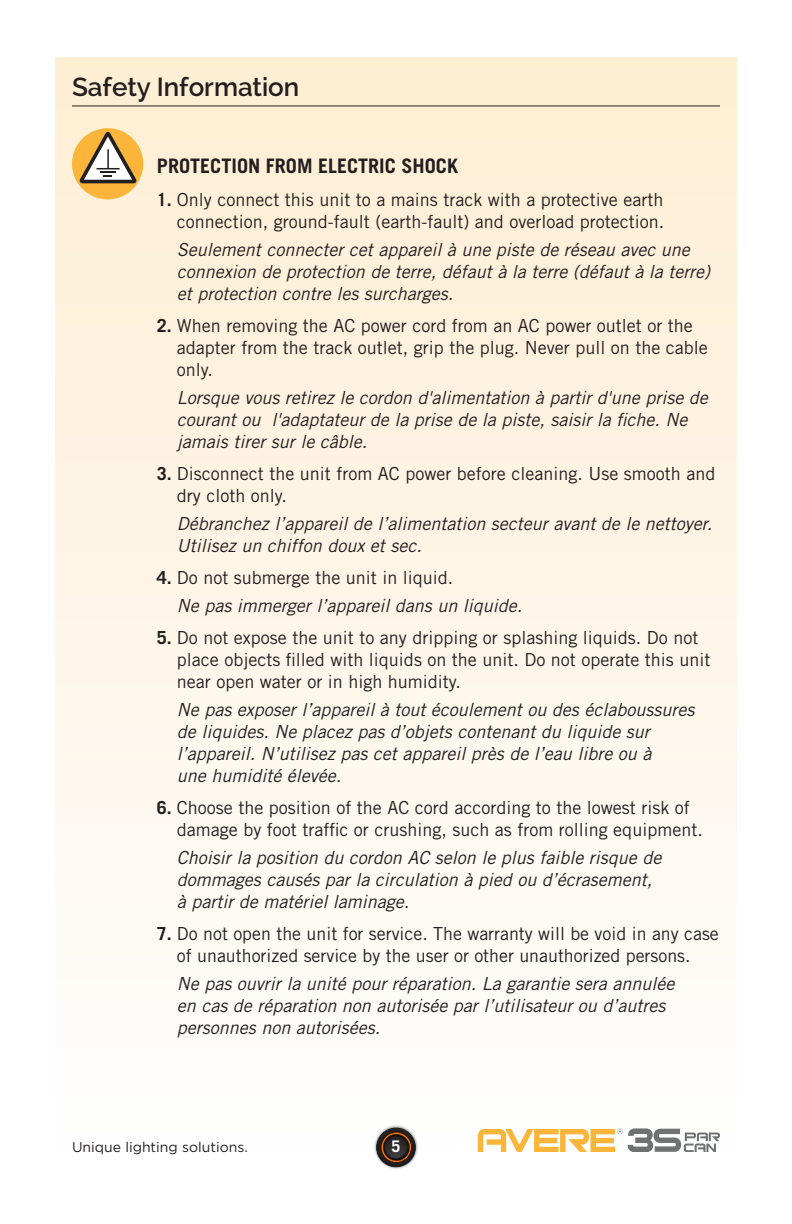
<style>
.page{position:relative;width:792px;height:1224px;background:#fff}
.page>*{position:absolute;margin:0;border:0;box-sizing:border-box;transform-origin:0 0}
.t1{font:600 26px "Raleway";color:#231f20}
.t2{font:700 20px "Trade Gothic LT Std";color:#231f20}
.t3{font:italic 18px/22px "Trade Gothic LT Std";color:#231f20}
.t4{font:18px/22px "Trade Gothic LT Std";color:#231f20}
.t5{font:700 16px "Trade Gothic LT Std";color:#fff}
.t6{font:14px "Gotham";color:#231f20}
.s1{font-weight:700}
.s2{font-weight:700;font-style:normal}
.s3{font-style:normal}
</style>
<div class="page">
<div style="left:55px;top:58px;width:682px;height:1094px;background:linear-gradient(to bottom,#fdedd2,#fefefe)"></div>
<div style="left:374px;top:1125px;width:44px;height:45px;background:#231f20;opacity:.75"></div>
<div style="left:377px;top:1128px;width:38px;height:39px;background:#201d1d;border-radius:19px"></div>
<div style="left:377px;top:1128px;width:38px;height:39px;border:1px solid #231f20;border-radius:50%"></div>
<div style="left:378px;top:1129px;width:36px;height:37px;background:#221e1f;border-radius:18px"></div>
<div style="left:378px;top:1129px;width:36px;height:37px;border:1px solid #231f20;border-radius:50%"></div>
<div style="left:379px;top:1131px;width:34px;height:33px;background:#231f20;border-radius:17px"></div>
<div style="left:379px;top:1131px;width:34px;height:33px;border:1px solid #231f20;border-radius:50%"></div>
<svg style="left:380px;top:1131px;width:32px;height:32px"></svg>
<hr style="left:72px;top:105px;width:648px;height:1px;background:#231f20">
<div style="left:72px;top:128px;width:71px;height:71px;background:#fcb53b;border-radius:50%"></div>
<svg style="left:80px;top:132px;width:57px;height:51px"></svg>
<svg style="left:478px;top:1128px;width:242px;height:24px"></svg>
<h1 class="t1" style="left:72px;top:72px;width:229px">Safety Information</h1>
<p class="t2" style="left:157px;top:153px;width:303px">PROTECTION FROM ELECTRIC SHOCK</p>
<p class="t4" style="left:157px;top:188px;width:509px;text-align:right"><span class="s1">1.</span> Only connect this unit to a mains track with a protective earth connection, ground-fault (earth-fault) and overload protection.</p>
<p class="t3" style="left:177px;top:239px;width:535px">Seulement connecter cet appareil à une piste de réseau avec une connexion de protection de terre, défaut à la terre (défaut à la terre) et protection contre les surcharges.</p>
<p class="t4" style="left:177px;top:314px;width:532px;text-indent:-20px"><span class="s1">2.</span> When removing the AC power cord from an AC power outlet or the adapter from the track outlet, grip the plug. Never pull on the cable only.</p>
<p class="t3" style="left:177px;top:387px;width:532px">Lorsque vous retirez le cordon d'alimentation à partir d'une prise de courant ou l'adaptateur de la prise de la piste, saisir la fiche. Ne jamais tirer sur le câble.</p>
<p class="t4" style="left:177px;top:462px;width:540px;text-indent:-20px"><span class="s1">3.</span> Disconnect the unit from AC power before cleaning. Use smooth and dry cloth only.</p>
<p class="t3" style="left:177px;top:513px;width:537px">Débranchez l’appareil de l’alimentation secteur avant de le nettoyer.<br>Utilisez un chiffon doux et sec.</p>
<p class="t3" style="left:177px;top:564px;width:347px;line-height:28px;text-indent:-20px"><span class="s2">4.</span> <span class="s3">Do not submerge the unit in liquid.<br></span>Ne pas immerger l’appareil dans un liquide.</p>
<p class="t4" style="left:177px;top:626px;width:535px;text-indent:-20px"><span class="s1">5.</span> Do not expose the unit to any dripping or splashing liquids. Do not place objects filled with liquids on the unit. Do not operate this unit near open water or in high humidity.</p>
<p class="t3" style="left:177px;top:699px;width:519px">Ne pas exposer l’appareil à tout écoulement ou des éclaboussures de liquides. Ne placez pas d’objets contenant du liquide sur l’appareil. N’utilisez pas cet appareil près de l’eau libre ou à<br>une humidité élevée.</p>
<p class="t4" style="left:177px;top:796px;width:527px;text-indent:-20px"><span class="s1">6.</span> Choose the position of the AC cord according to the lowest risk of damage by foot traffic or crushing, such as from rolling equipment.</p>
<p class="t3" style="left:177px;top:847px;width:486px">Choisir la position du cordon AC selon le plus faible risque de dommages causés par la circulation à pied ou d’écrasement, à partir de matériel laminage.</p>
<p class="t4" style="left:157px;top:922px;width:563px;text-align:center"><span class="s1">7.</span> Do not open the unit for service. The warranty will be void in any case of unauthorized service by the user or other unauthorized persons.</p>
<p class="t3" style="left:177px;top:973px;width:499px">Ne pas ouvrir la unité pour réparation. La garantie sera annulée en cas de réparation non autorisée par l’utilisateur ou d’autres personnes non autorisées.</p>
<p class="t6" style="left:72px;top:1139px;width:177px">Unique lighting solutions.</p>
<p class="t5" style="left:392px;top:1137px;width:10px">5</p>
</div>
